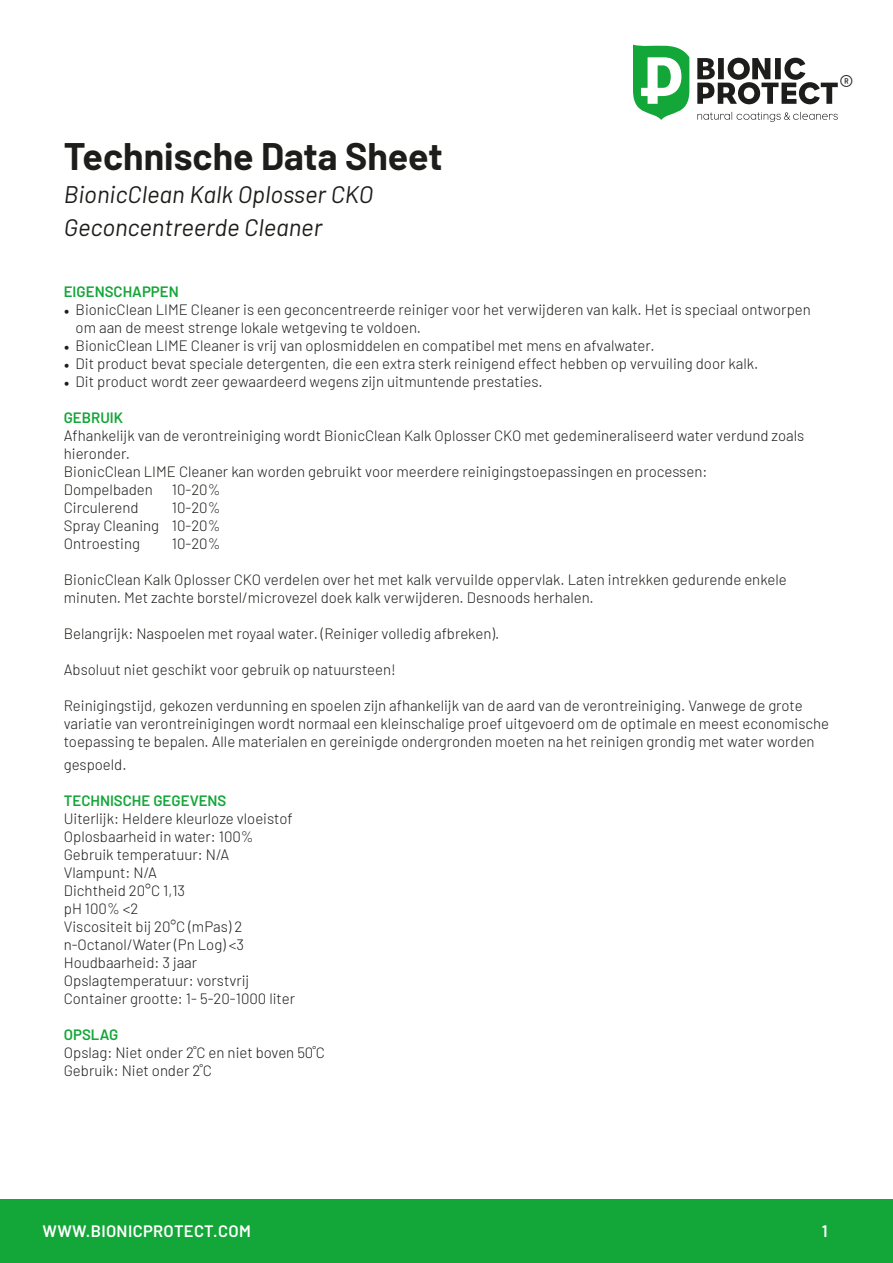
<style>
.page{position:relative;width:893px;height:1263px;background:#fff}
.page>*{position:absolute;margin:0;border:0;box-sizing:border-box;transform-origin:0 0}
.t1{font:700 37.5px "Barlow";color:#1d1d1b}
.t2{font:300 30.75px "Barlow";color:#1d1d1b}
.t3{font:italic 24px "Barlow";color:#1d1d1b}
.t4{font:600 16.5px "Barlow";letter-spacing:.02em;color:#fff}
.t5{font:300 15px/18px "Barlow";color:#1d1d1b}
.t6{font:600 15px "Barlow";color:#13a638}
.s1{font-family:"Minion Pro";font-weight:400}
</style>
<div class="page">
<div style="left:0;top:1199px;width:893px;height:64px;background:#13a638"></div>
<svg style="left:633px;top:45px;width:56px;height:75px"></svg>
<svg style="left:697px;top:112px;width:141px;height:10px"></svg>
<svg style="left:697px;top:58px;width:141px;height:46px"></svg>
<p class="t2" style="left:839px;top:64px;width:15px">®</p>
<p class="t1" style="left:64px;top:129px;width:380px">Technische Data Sheet</p>
<p class="t3" style="left:64px;top:177px;width:311px">BionicClean Kalk Oplosser CKO</p>
<p class="t3" style="left:64px;top:210px;width:260px">Geconcentreerde Cleaner</p>
<p class="t6" style="left:64px;top:281px;width:117px">EIGENSCHAPPEN</p>
<p class="t5" style="left:76px;top:299px;width:737px;text-indent:-12px"><span class="s1">•</span> BionicClean LIME Cleaner is een geconcentreerde reiniger voor het verwijderen van kalk. Het is speciaal ontworpen om aan de meest strenge lokale wetgeving te voldoen.</p>
<p class="t5" style="left:64px;top:335px;width:592px"><span class="s1">•</span> BionicClean LIME Cleaner is vrij van oplosmiddelen en compatibel met mens en afvalwater.</p>
<p class="t5" style="left:64px;top:353px;width:696px"><span class="s1">•</span> Dit product bevat speciale detergenten, die een extra sterk reinigend effect hebben op vervuiling door kalk.</p>
<p class="t5" style="left:64px;top:371px;width:480px"><span class="s1">•</span> Dit product wordt zeer gewaardeerd wegens zijn uitmuntende prestaties.</p>
<p class="t6" style="left:64px;top:407px;width:61px">GEBRUIK</p>
<p class="t5" style="left:64px;top:425px;width:742px">Afhankelijk van de verontreiniging wordt BionicClean Kalk Oplosser CKO met gedemineraliseerd water verdund zoals hieronder.</p>
<p class="t5" style="left:64px;top:461px;width:645px">BionicClean LIME Cleaner kan worden gebruikt voor meerdere reinigingstoepassingen en processen:</p>
<p class="t5" style="left:64px;top:479px;width:91px">Dompelbaden</p>
<p class="t5" style="left:172px;top:479px;width:50px">10-20%</p>
<p class="t5" style="left:64px;top:497px;width:76px">Circulerend</p>
<p class="t5" style="left:172px;top:497px;width:50px">10-20%</p>
<p class="t5" style="left:64px;top:515px;width:158px">Spray Cleaning 10-20%</p>
<p class="t5" style="left:64px;top:533px;width:78px">Ontroesting</p>
<p class="t5" style="left:172px;top:533px;width:50px">10-20%</p>
<p class="t5" style="left:64px;top:569px;width:724px">BionicClean Kalk Oplosser CKO verdelen over het met kalk vervuilde oppervlak. Laten intrekken gedurende enkele minuten. Met zachte borstel/microvezel doek kalk verwijderen. Desnoods herhalen.</p>
<p class="t5" style="left:64px;top:623px;width:437px">Belangrijk: Naspoelen met royaal water. (Reiniger volledig afbreken).</p>
<p class="t5" style="left:64px;top:659px;width:334px">Absoluut niet geschikt voor gebruik op natuursteen!</p>
<p class="t5" style="left:64px;top:695px;width:767px">Reinigingstijd, gekozen verdunning en spoelen zijn afhankelijk van de aard van de verontreiniging. Vanwege de grote variatie van verontreinigingen wordt normaal een kleinschalige proef uitgevoerd om de optimale en meest economische toepassing te bepalen. Alle materialen en gereinigde ondergronden moeten na het reinigen grondig met water worden</p>
<p class="t5" style="left:64px;top:754px;width:64px">gespoeld.</p>
<p class="t6" style="left:64px;top:789px;width:164px">TECHNISCHE GEGEVENS</p>
<p class="t5" style="left:64px;top:808px;width:230px">Uiterlijk: Heldere kleurloze vloeistof</p>
<p class="t5" style="left:64px;top:826px;width:191px">Oplosbaarheid in water: 100%</p>
<p class="t5" style="left:64px;top:844px;width:167px">Gebruik temperatuur: N/A</p>
<p class="t5" style="left:64px;top:862px;width:95px">Vlampunt: N/A</p>
<p class="t5" style="left:64px;top:880px;width:123px">Dichtheid 20°C 1,13</p>
<p class="t5" style="left:64px;top:898px;width:76px">pH 100% &lt;2</p>
<p class="t5" style="left:64px;top:916px;width:180px">Viscositeit bij 20°C (mPas) 2</p>
<p class="t5" style="left:64px;top:934px;width:182px">n-Octanol/Water (Pn Log) &lt;3</p>
<p class="t5" style="left:64px;top:952px;width:135px">Houdbaarheid: 3 jaar</p>
<p class="t5" style="left:64px;top:970px;width:187px">Opslagtemperatuur: vorstvrij</p>
<p class="t5" style="left:64px;top:988px;width:233px">Container grootte: 1- 5-20-1000 liter</p>
<p class="t6" style="left:64px;top:1023px;width:56px">OPSLAG</p>
<p class="t5" style="left:64px;top:1042px;width:263px">Opslag: Niet onder 2 ̊C en niet boven 50 ̊C</p>
<p class="t5" style="left:64px;top:1060px;width:150px">Gebruik: Niet onder 2 ̊C</p>
<p class="t4" style="left:43px;top:1219px;width:210px">WWW.BIONICPROTECT.COM</p>
<p class="t4" style="left:822px;top:1219px;width:7px">1</p>
</div>
